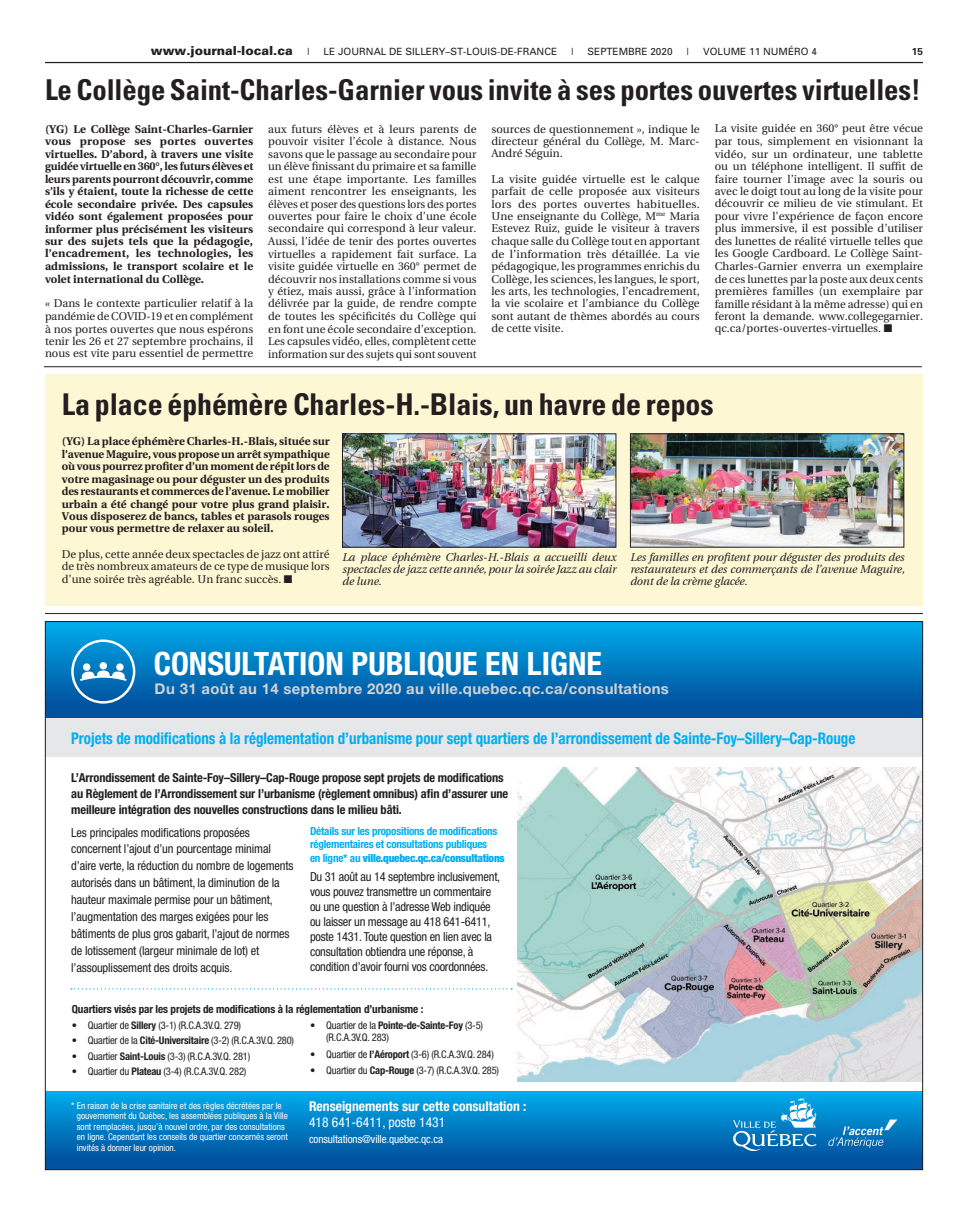
<style>
.page{position:relative;width:968px;height:1215px;background:#fff}
.page>*{position:absolute;margin:0;border:0;box-sizing:border-box;transform-origin:0 0}
.t1{font:700 condensed 32.12px "Helvetica Neue";color:#fff}
.t2{font:700 condensed 30px "Univers";letter-spacing:-.005em;color:#231f20}
.t3{font:700 condensed 28.75px "Univers";letter-spacing:-.005em;color:#231f20}
.t4{font:700 condensed 16.12px "Helvetica Neue";color:#00aeef;scale:.93 1}
.t5{font:700 14.88px "Helvetica Neue";letter-spacing:.025em;color:#d1d2d4}
.t6{font:700 condensed 13.62px "Helvetica Neue";color:#fff}
.t7{font:condensed 13.62px "Helvetica Neue";color:#fff}
.t8{font:900 12.5px "Univers";color:#231f20}
.t9{font:condensed 12.38px/16.9px "Helvetica Neue";letter-spacing:-.01em;color:#231f20}
.t10{font:700 condensed 12.38px/16.1px "Helvetica Neue";letter-spacing:-.01em;color:#231f20}
.t11{font:11.25px/12.5px "Utopia";color:#231f20;text-align:justify}
.t12{font:700 11.25px/12.5px "Utopia";color:#231f20;text-align:justify}
.t13{font:italic 11.25px/11.9px "Utopia";letter-spacing:-.005em;color:#231f20;text-align:justify}
.t14{font:700 condensed 11.12px/13.8px "Helvetica Neue";letter-spacing:-.02em;color:#00aeef}
.t15{font:700 condensed 11.12px "Helvetica Neue";letter-spacing:-.01em;color:#231f20}
.t16{font:condensed 11.12px "Helvetica Neue";letter-spacing:-.01em;color:#fff}
.t17{font:condensed 10.5px/12.4px "Helvetica Neue";letter-spacing:-.02em;color:#231f20}
.t18{font:10px "Univers";color:#231f20}
.t19{font:700 10px "Univers";color:#231f20}
.t20{font:condensed 9.25px/10.5px "Helvetica Neue";color:#fff}
.s1{font-weight:900}
.s2{font-weight:700}
</style>
<div class="page">
<hr style="left:45px;top:62px;width:877px;height:1px;background:#231f20">
<div style="left:45px;top:1092px;width:877px;height:78px;background:linear-gradient(to bottom,#00a9ea,#014a97)"></div>
<div style="left:45px;top:622px;width:877px;height:97px;background:linear-gradient(to bottom,#01aaea,#024795)"></div>
<svg style="left:828px;top:1120px;width:69px;height:28px;background:#2889c5"></svg>
<svg style="left:732px;top:1097px;width:84px;height:54px;background:#359cd3"></svg>
<div style="left:46px;top:718px;width:876px;height:39px;background:#e6e7e9"></div>
<div style="left:71px;top:639px;width:64px;height:65px;border:2px solid #fff;border-radius:50%"></div>
<div style="left:100px;top:662px;width:7px;height:8px;background:#fff;border-radius:50%"></div>
<div style="left:83px;top:663px;width:8px;height:8px;background:#fff;border-radius:3px"></div>
<div style="left:116px;top:663px;width:8px;height:8px;background:#fff;border-radius:3px"></div>
<svg style="left:80px;top:671px;width:47px;height:10px"></svg>
<svg style="left:71px;top:988px;width:441px;height:2px"></svg>
<img style="left:518px;top:768px;width:402px;height:314px">
<hr style="left:45px;top:613px;width:878px;height:1px;background:#231f20">
<div style="left:45px;top:375px;width:877px;height:231px;background:#fef7d4"></div>
<hr style="left:44px;top:366px;width:877px;height:1px;background:#231f20">
<img style="left:344px;top:436px;width:270px;height:110px">
<div style="left:342px;top:434px;width:274px;height:114px;border:1px solid #231f20"></div>
<img style="left:632px;top:436px;width:270px;height:110px">
<div style="left:630px;top:434px;width:274px;height:114px;border:1px solid #231f20"></div>
<p class="t8" style="left:151px;top:43px;width:143px">www.journal-local.ca</p>
<p class="t18" style="left:307px;top:45px;width:4px">|</p>
<p class="t18" style="left:323px;top:45px;width:235px">LE JOURNAL DE SILLERY–ST-LOUIS-DE-FRANCE</p>
<p class="t18" style="left:571px;top:45px;width:4px">|</p>
<p class="t18" style="left:587px;top:45px;width:87px">SEPTEMBRE 2020</p>
<p class="t18" style="left:686px;top:45px;width:4px">|</p>
<p class="t18" style="left:703px;top:45px;width:115px">VOLUME 11 NUMÉRO 4</p>
<p class="t19" style="left:911px;top:45px;width:13px">15</p>
<h3 class="t3" style="left:45px;top:73px;width:877px">Le Collège Saint-Charles-Garnier vous invite à ses portes ouvertes virtuelles!</h3>
<p class="t12" style="left:45px;top:122px;width:210px">(YG) Le Collège Saint-Charles-Garnier vous propose ses portes ouvertes virtuelles. D’abord, à travers une visite guidée virtuelle en 360°, les futurs élèves et leurs parents pourront découvrir, comme s’ils y étaient, toute la richesse de cette école secondaire privée. Des capsules vidéo sont également proposées pour informer plus précisément les visiteurs sur des sujets tels que la pédagogie, l’encadrement, les technologies, les admissions, le transport scolaire et le volet international du Collège.</p>
<p class="t11" style="left:45px;top:298px;width:210px">« Dans le contexte particulier relatif à la pandémie de COVID-19 et en complément à nos portes ouvertes que nous espérons tenir les 26 et 27 septembre prochains, il nous est vite paru essentiel de permettre</p>
<p class="t11" style="left:714px;top:123px;width:210px">La visite guidée en 360° peut être vécue par tous, simplement en visionnant la vidéo, sur un ordinateur, une tablette ou un téléphone intelligent. Il suffit de faire tourner l’image avec la souris ou avec le doigt tout au long de la visite pour découvrir ce milieu de vie stimulant. Et pour vivre l’expérience de façon encore plus immersive, il est possible d’utiliser des lunettes de réalité virtuelle telles que les Google Cardboard. Le Collège Saint-Charles-Garnier enverra un exemplaire de ces lunettes par la poste aux deux cents premières familles (un exemplaire par famille résidant à la même adresse) qui en feront la demande. www.collegegarnier. qc.ca/portes-ouvertes-virtuelles. ■</p>
<p class="t11" style="left:268px;top:123px;width:210px">aux futurs élèves et à leurs parents de pouvoir visiter l’école à distance. Nous savons que le passage au secondaire pour un élève finissant du primaire et sa famille est une étape importante. Les familles aiment rencontrer les enseignants, les élèves et poser des questions lors des portes ouvertes pour faire le choix d’une école secondaire qui correspond à leur valeur.<br>Aussi, l’idée de tenir des portes ouvertes virtuelles a rapidement fait surface. La visite guidée virtuelle en 360° permet de découvrir nos installations comme si vous y étiez, mais aussi, grâce à l’information délivrée par la guide, de rendre compte de toutes les spécificités du Collège qui en font une école secondaire d’exception.<br>Les capsules vidéo, elles, complètent cette information sur des sujets qui sont souvent</p>
<p class="t11" style="left:491px;top:123px;width:210px">sources de questionnement », indique le directeur général du Collège, M. Marc-André Séguin.</p>
<p class="t11" style="left:491px;top:173px;width:210px">La visite guidée virtuelle est le calque parfait de celle proposée aux visiteurs lors des portes ouvertes habituelles.<br>Une enseignante du Collège, M<sup>me</sup> Maria Estevez Ruiz, guide le visiteur à travers chaque salle du Collège tout en apportant de l’information très détaillée. La vie pédagogique, les programmes enrichis du Collège, les sciences, les langues, le sport, les arts, les technologies, l’encadrement, la vie scolaire et l’ambiance du Collège sont autant de thèmes abordés au cours de cette visite.</p>
<h2 class="t2" style="left:62px;top:386px;width:653px">La place éphémère Charles-H.-Blais, un havre de repos</h2>
<p class="t12" style="left:62px;top:435px;width:269px">(YG) La place éphémère Charles-H.-Blais, située sur l’avenue Maguire, vous propose un arrêt sympathique où vous pourrez profiter d’un moment de répit lors de votre magasinage ou pour déguster un des produits des restaurants et commerces de l’avenue. Le mobilier urbain a été changé pour votre plus grand plaisir.<br>Vous disposerez de bancs, tables et parasols rouges pour vous permettre de relaxer au soleil.</p>
<p class="t11" style="left:62px;top:548px;width:269px">De plus, cette année deux spectacles de jazz ont attiré de très nombreux amateurs de ce type de musique lors d’une soirée très agréable. Un franc succès. ■</p>
<p class="t13" style="left:342px;top:551px;width:276px">La place éphémère Charles-H.-Blais a accueilli deux spectacles de jazz cette année, pour la soirée Jazz au clair de lune.</p>
<p class="t13" style="left:630px;top:551px;width:276px">Les familles en profitent pour déguster des produits des restaurateurs et des commerçants de l’avenue Maguire, dont de la crème glacée.</p>
<h1 class="t1" style="left:154px;top:644px;width:449px">CONSULTATION PUBLIQUE EN LIGNE</h1>
<h3 class="t5" style="left:155px;top:680px;width:516px">Du 31 août au 14 septembre 2020 au ville.quebec.qc.ca/consultations</h3>
<h3 class="t4" style="left:71px;top:729px;width:844px">Projets de modifications à la réglementation d’urbanisme pour sept quartiers de l’arrondissement de Sainte-Foy–Sillery–Cap-Rouge</h3>
<p class="t10" style="left:71px;top:769px;width:438px">L’Arrondissement de Sainte-Foy–Sillery–Cap-Rouge propose sept projets de modifications au Règlement de l’Arrondissement sur l’urbanisme (règlement omnibus) afin d’assurer une meilleure intégration des nouvelles constructions dans le milieu bâti.</p>
<p class="t9" style="left:71px;top:824px;width:224px">Les principales modifications proposées concernent l’ajout d’un pourcentage minimal d’aire verte, la réduction du nombre de logements autorisés dans un bâtiment, la diminution de la hauteur maximale permise pour un bâtiment, l’augmentation des marges exigées pour les bâtiments de plus gros gabarit, l’ajout de normes de lotissement (largeur minimale de lot) et l’assouplissement des droits acquis.</p>
<p class="t14" style="left:310px;top:824px;width:196px">Détails sur les propositions de modifications réglementaires et consultations publiques<br>en ligne* au <span class="s1">ville.quebec.qc.ca/consultations</span></p>
<p class="t9" style="left:310px;top:870px;width:192px;line-height:14.9px">Du 31 août au 14 septembre inclusivement, vous pouvez transmettre un commentaire ou une question à l’adresse Web indiquée ou laisser un message au 418 641-6411, poste 1431. Toute question en lien avec la consultation obtiendra une réponse, à condition d’avoir fourni vos coordonnées.</p>
<p class="t15" style="left:72px;top:1002px;width:353px">Quartiers visés par les projets de modifications à la réglementation d’urbanisme :</p>
<p class="t17" style="left:72px;top:1019px;width:171px">• Quartier de <span class="s2">Sillery</span> (3-1) (R.C.A.3V.Q. 279)</p>
<p class="t17" style="left:72px;top:1034px;width:224px">• Quartier de la <span class="s2">Cité-Universitaire</span> (3-2) (R.C.A.3V.Q. 280)</p>
<p class="t17" style="left:72px;top:1050px;width:180px">• Quartier <span class="s2">Saint-Louis</span> (3-3) (R.C.A.3V.Q. 281)</p>
<p class="t17" style="left:72px;top:1065px;width:176px">• Quartier du <span class="s2">Plateau</span> (3-4) (R.C.A.3V.Q. 282)</p>
<p class="t17" style="left:326px;top:1019px;width:158px;text-indent:-16px">• Quartier de la <span class="s2">Pointe-de-Sainte-Foy</span> (3-5) (R.C.A.3V.Q. 283)</p>
<p class="t17" style="left:310px;top:1048px;width:185px">• Quartier de <span class="s2">l’Aéroport</span> (3-6) (R.C.A.3V.Q. 284)</p>
<p class="t17" style="left:310px;top:1064px;width:190px">• Quartier du <span class="s2">Cap-Rouge</span> (3-7) (R.C.A.3V.Q. 285)</p>
<p class="t20" style="left:77px;top:1100px;width:213px;text-indent:-6px">* En raison de la crise sanitaire et des règles décrétées par le gouvernement du Québec, les assemblées publiques à la Ville sont remplacées, jusqu’à nouvel ordre, par des consultations en ligne. Cependant les conseils de quartier concernés seront invités à donner leur opinion.</p>
<p class="t6" style="left:309px;top:1098px;width:219px">Renseignements sur cette consultation :</p>
<p class="t7" style="left:309px;top:1115px;width:138px">418 641-6411, poste 1431</p>
<p class="t16" style="left:309px;top:1132px;width:135px">consultations@ville.quebec.qc.ca</p>
</div>
